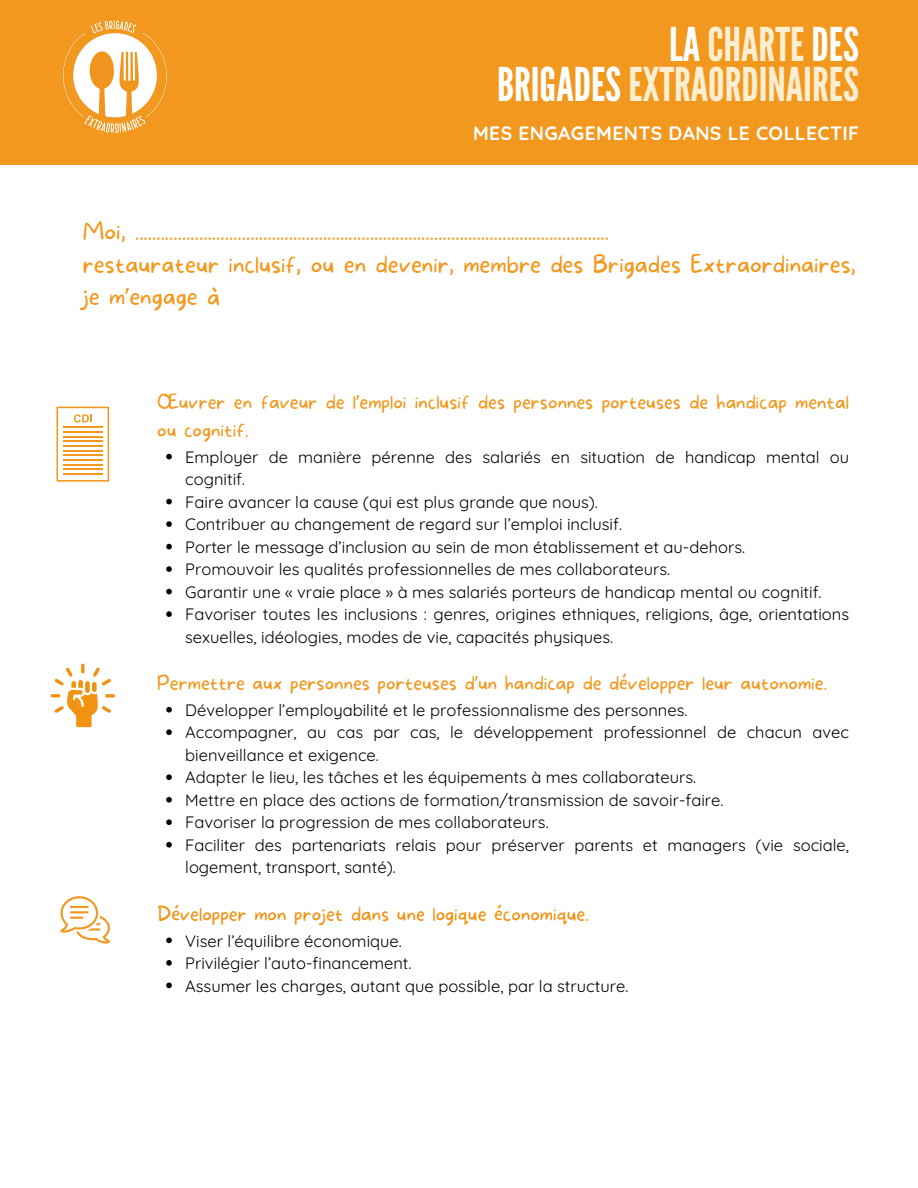
<style>
.page{position:relative;width:918px;height:1188px;background:#fff}
.page>*{position:absolute;margin:0;border:0;box-sizing:border-box;transform-origin:0 0}
.t1{font:46.5px/40.5px "League Gothic";color:#ffeed2;text-align:right}
.t2{font:100 24px/32.7px "More Sugar";color:#f2981e}
.t3{font:100 19.5px/28.2px "More Sugar";color:#f2981e}
.t4{font:100 19.5px "More Sugar";color:#f19213}
.t5{font:700 19.35px "Quicksand";letter-spacing:.02em;color:#fff}
.t6{font:16.5px/22.5px "Quicksand";color:#000}
.s1{color:#fff}
.s2{font-family:"Noto Sans";font-weight:400}
</style>
<div class="page">
<svg style="left:166px;top:454px;width:6px;height:5px"></svg>
<svg style="left:166px;top:499px;width:6px;height:5px"></svg>
<svg style="left:166px;top:521px;width:6px;height:6px"></svg>
<svg style="left:166px;top:544px;width:6px;height:5px"></svg>
<svg style="left:166px;top:566px;width:6px;height:6px"></svg>
<svg style="left:166px;top:589px;width:6px;height:5px"></svg>
<svg style="left:166px;top:611px;width:6px;height:6px"></svg>
<svg style="left:166px;top:707px;width:6px;height:6px"></svg>
<svg style="left:166px;top:729px;width:6px;height:6px"></svg>
<svg style="left:166px;top:774px;width:6px;height:6px"></svg>
<svg style="left:166px;top:797px;width:6px;height:6px"></svg>
<svg style="left:166px;top:819px;width:6px;height:6px"></svg>
<svg style="left:166px;top:842px;width:6px;height:6px"></svg>
<svg style="left:166px;top:938px;width:6px;height:5px"></svg>
<svg style="left:166px;top:960px;width:6px;height:6px"></svg>
<svg style="left:166px;top:983px;width:6px;height:5px"></svg>
<svg style="left:56px;top:407px;width:53px;height:75px"></svg>
<hr style="left:63px;top:426px;width:39px;height:2px;background:#f2981e">
<hr style="left:63px;top:431px;width:39px;height:2px;background:#f2981e">
<hr style="left:63px;top:436px;width:39px;height:1px;background:#f2981e">
<hr style="left:63px;top:440px;width:39px;height:2px;background:#f2981e">
<hr style="left:63px;top:445px;width:39px;height:2px;background:#f2981e">
<hr style="left:63px;top:450px;width:39px;height:1px;background:#f2981e">
<hr style="left:63px;top:455px;width:39px;height:1px;background:#f2981e">
<hr style="left:63px;top:459px;width:39px;height:2px;background:#f2981e">
<hr style="left:63px;top:464px;width:39px;height:1px;background:#f2981e">
<hr style="left:63px;top:469px;width:39px;height:1px;background:#f2981e">
<hr style="left:63px;top:473px;width:39px;height:2px;background:#f2981e">
<svg style="left:105px;top:694px;width:10px;height:4px"></svg>
<svg style="left:51px;top:664px;width:60px;height:63px"></svg>
<div style="left:0;top:0;width:918px;height:165px;background:#f2981e"></div>
<img style="left:63px;top:20px;width:104px;height:113px">
<svg style="left:60px;top:896px;width:50px;height:47px"></svg>
<p class="t1" style="left:497px;top:25px;width:363px"><span class="s1">LA</span>CHARTE<span class="s1">DES<br>BRIGADES</span>EXTRAORDINAIRES</p>
<p class="t5" style="left:473px;top:121px;width:388px">MES ENGAGEMENTS DANS LE COLLECTIF</p>
<h4 class="t2" style="left:83px;top:216px;width:774px">Moi, ...............................................................................................................<br>restaurateur inclusif, ou en devenir, membre des Brigades Extraordinaires, je m<span class="s2">’</span>engage à</h4>
<p class="t3" style="left:157px;top:388px;width:693px">Œuvrer en faveur de l<span class="s2">’</span>emploi inclusif des personnes porteuses de handicap mental ou cognitif.</p>
<h1 class="t6" style="left:185px;top:445px;width:665px">Employer de manière pérenne des salariés en situation de handicap mental ou cognitif.</h1>
<h3 class="t6" style="left:185px;top:490px;width:414px">Faire avancer la cause (qui est plus grande que nous).</h3>
<h2 class="t6" style="left:185px;top:513px;width:438px">Contribuer au changement de regard sur l’emploi inclusif.</h2>
<p class="t6" style="left:185px;top:535px;width:561px">Porter le message d’inclusion au sein de mon établissement et au-dehors.</p>
<p class="t6" style="left:185px;top:558px;width:486px">Promouvoir les qualités professionnelles de mes collaborateurs.</p>
<p class="t6" style="left:185px;top:580px;width:638px">Garantir une « vraie place » à mes salariés porteurs de handicap mental ou cognitif.</p>
<h4 class="t6" style="left:185px;top:603px;width:665px">Favoriser toutes les inclusions : genres, origines ethniques, religions, âge, orientations sexuelles, idéologies, modes de vie, capacités physiques.</h4>
<p class="t3" style="left:157px;top:670px;width:671px">Permettre aux personnes porteuses d<span class="s2">’</span>un handicap de développer leur autonomie.</p>
<p class="t6" style="left:185px;top:698px;width:504px">Développer l’employabilité et le professionnalisme des personnes.</p>
<p class="t6" style="left:185px;top:721px;width:665px">Accompagner, au cas par cas, le développement professionnel de chacun avec bienveillance et exigence.</p>
<p class="t6" style="left:185px;top:766px;width:512px">Adapter le lieu, les tâches et les équipements à mes collaborateurs.</p>
<p class="t6" style="left:185px;top:788px;width:540px">Mettre en place des actions de formation/transmission de savoir-faire.</p>
<p class="t6" style="left:185px;top:811px;width:365px">Favoriser la progression de mes collaborateurs.</p>
<p class="t6" style="left:185px;top:833px;width:665px">Faciliter des partenariats relais pour préserver parents et managers (vie sociale, logement, transport, santé).</p>
<h4 class="t4" style="left:157px;top:902px;width:433px">Développer mon projet dans une logique économique.</h4>
<p class="t6" style="left:185px;top:929px;width:218px">Viser l’équilibre économique.</p>
<p class="t6" style="left:185px;top:952px;width:228px">Privilégier l’auto-financement.</p>
<p class="t6" style="left:185px;top:974px;width:445px">Assumer les charges, autant que possible, par la structure.</p>
</div>
